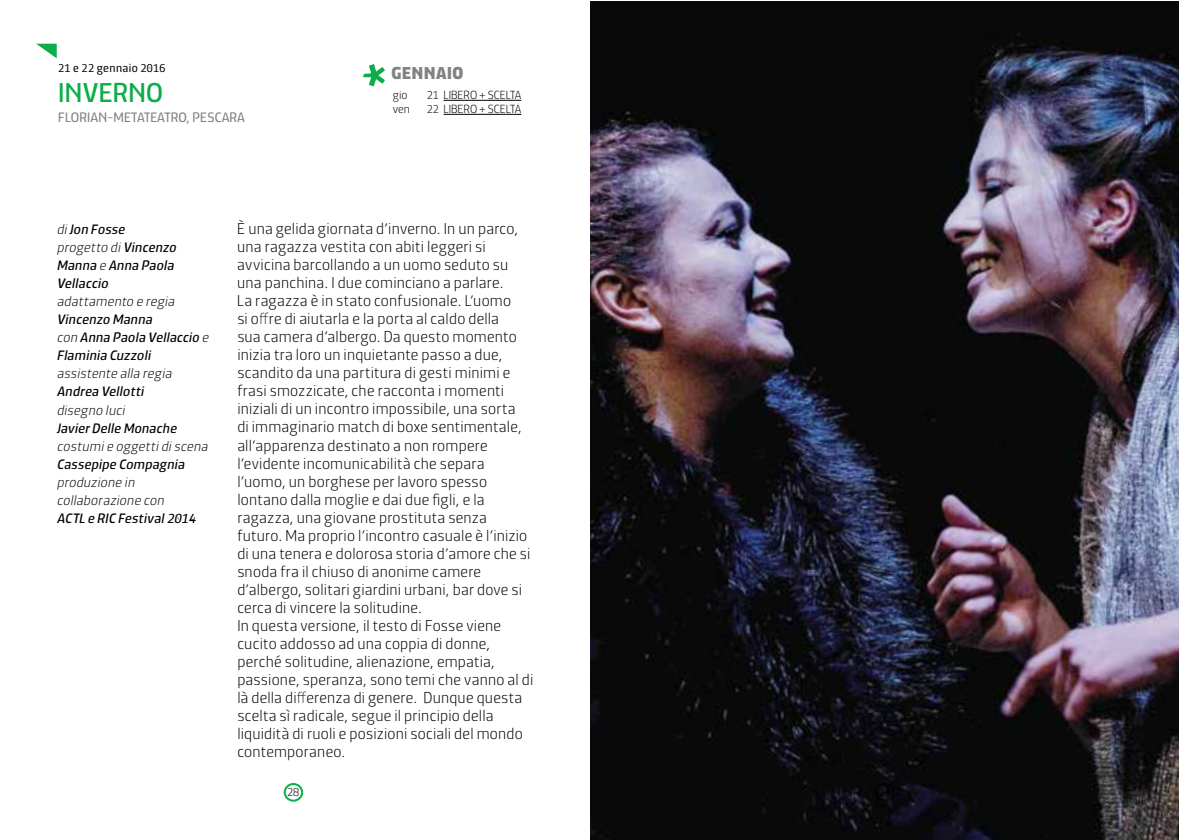
<style>
.page{position:relative;width:1180px;height:840px;background:#fff}
.page>*{position:absolute;margin:0;border:0;box-sizing:border-box;transform-origin:0 0}
.t1{font:28px "Dic Sans 74 300 wt";letter-spacing:.01em;color:#0cad4a}
.t2{font:18px "Dic Sans 74 650 wt";letter-spacing:.04em;color:#808285}
.t3{font:16px/18px "Dic Sans 74 75 wt";letter-spacing:.01em;color:#000}
.t4{font:italic 14px/18px "Dic Sans 74 300 wt";color:#000}
.t5{font:italic 14px/18px "Dic Sans 74 75 wt";color:#000}
.t6{font:14px "Dic Sans 74 250 wt";letter-spacing:.01em;color:#808285}
.t7{font:12px "Dic Sans 74 75 wt";color:#000}
.t8{font:12px "Dic Sans 74 250 wt";letter-spacing:.03em;color:#000}
.s1{font-family:"Dic Sans 74 75 wt"}
.s2{font-family:"Dic Sans 74 300 wt"}
</style>
<div class="page">
<div style="left:284px;top:782px;width:19px;height:19px;border:2px solid #0cad4a;border-radius:50%"></div>
<img style="left:590px;top:1px;width:588px;height:838px">
<svg style="left:363px;top:64px;width:22px;height:22px"></svg>
<hr style="left:443px;top:100px;width:78px;height:1px;background:#000">
<hr style="left:443px;top:114px;width:78px;height:1px;background:#000">
<svg style="left:36px;top:44px;width:21px;height:14px"></svg>
<p class="t8" style="left:58px;top:60px;width:109px">21 e 22 gennaio 2016</p>
<h1 class="t1" style="left:58px;top:73px;width:106px">INVERNO</h1>
<p class="t6" style="left:58px;top:108px;width:188px">FLORIAN-METATEATRO, PESCARA</p>
<p class="t2" style="left:391px;top:60px;width:73px">GENNAIO</p>
<p class="t7" style="left:393px;top:86px;width:16px">gio</p>
<p class="t7" style="left:427px;top:86px;width:96px">21 LIBERO + SCELTA</p>
<p class="t7" style="left:393px;top:100px;width:19px">ven</p>
<p class="t7" style="left:427px;top:100px;width:96px">22 LIBERO + SCELTA</p>
<p class="t4" style="left:57px;top:220px;width:73px"><span class="s1">di</span>Jon Fosse</p>
<p class="t5" style="left:57px;top:238px;width:124px">progetto di<span class="s2">Vincenzo</span></p>
<p class="t4" style="left:57px;top:256px;width:122px">Manna <span class="s1">e</span> Anna Paola<br>Vellaccio</p>
<p class="t5" style="left:57px;top:292px;width:122px">adattamento e regia</p>
<p class="t4" style="left:57px;top:310px;width:156px">Vincenzo Manna<br><span class="s1">con</span> Anna Paola Vellaccio <span class="s1">e<br></span>Flaminia Cuzzoli</p>
<p class="t5" style="left:57px;top:364px;width:120px">assistente alla regia</p>
<p class="t4" style="left:57px;top:382px;width:92px">Andrea Vellotti</p>
<p class="t5" style="left:57px;top:400px;width:73px">disegno luci</p>
<p class="t4" style="left:57px;top:418px;width:124px">JavierDelle Monache</p>
<p class="t5" style="left:57px;top:436px;width:156px">costumie oggettidiscena</p>
<p class="t4" style="left:57px;top:454px;width:132px">Cassepipe Compagnia</p>
<p class="t5" style="left:57px;top:472px;width:112px">produzione in collaborazione con</p>
<p class="t4" style="left:57px;top:508px;width:143px">ACTLe RIC Festival2014</p>
<p class="t3" style="left:237px;top:219px;width:297px">È una gelida giornata d’inverno. In un parco, una ragazza vestita con abiti leggeri si avvicina barcollando a un uomo seduto su una panchina. I due cominciano a parlare.<br>La ragazza è in stato confusionale. L’uomo<br>si offre di aiutarla e la porta al caldo della<br>sua camera d’albergo. Da questo momento inizia tra loro un inquietante passo a due, scandito da una partitura di gesti minimi e frasi smozzicate, che racconta i momenti iniziali di un incontro impossibile, una sorta<br>di immaginario match di boxe sentimentale, all’apparenza destinato a non rompere l’evidente incomunicabilità che separa l’uomo, un borghese per lavoro spesso lontano dalla moglie e dai due figli, e la ragazza, una giovane prostituta senza futuro. Ma proprio l’incontro casuale è l’inizio di una tenera e dolorosa storia d’amore che si snoda fra il chiuso di anonime camere d’albergo, solitari giardini urbani, bar dove si cerca di vincere la solitudine.<br>In questa versione, il testo di Fosse viene cucito addosso ad una coppia di donne, perché solitudine, alienazione, empatia, passione, speranza, sono temi che vanno al di là della differenza di genere. Dunque questa scelta sì radicale, segue il principio della liquidità di ruoli e posizioni sociali del mondo contemporaneo.</p>
<p class="t7" style="left:287px;top:783px;width:14px">28</p>
<p class="t7" style="left:878px;top:783px;width:14px">29</p>
</div>
